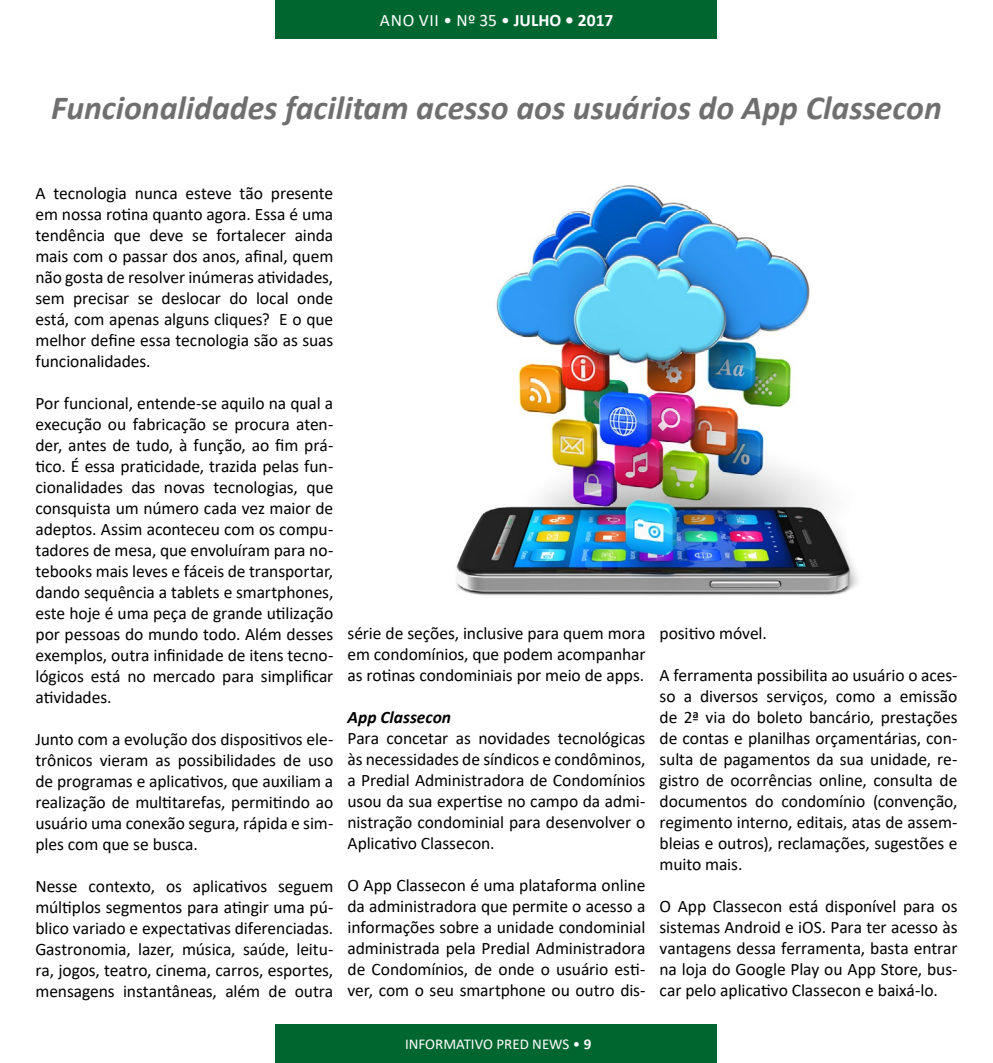
<style>
.page{position:relative;width:993px;height:1063px;background:#fff}
.page>*{position:absolute;margin:0;border:0;box-sizing:border-box;transform-origin:0 0}
.t1{font:italic 700 33.75px "Calibri";color:#706f6f}
.t2{font:17.5px/21px "Calibri";letter-spacing:-.005em;color:#000;text-align:justify}
.t3{font:17.5px "Calibri";letter-spacing:.04em;color:#fff}
.t4{font:italic 700 17.5px "Calibri";color:#000}
.t5{font:15px "Calibri";color:#fff}
.s1{font-weight:700}
</style>
<div class="page">
<div style="left:276px;top:1024px;width:440px;height:39px;background:#006630"></div>
<div style="left:276px;top:0;width:440px;height:39px;background:#006630"></div>
<img style="left:456px;top:185px;width:402px;height:411px">
<p class="t3" style="left:380px;top:8px;width:235px">ANO VII • Nº 35 • <span class="s1">JULHO • 2017</span></p>
<h1 class="t1" style="left:51px;top:84px;width:891px">Funcionalidades facilitam acesso aos usuários do App Classecon</h1>
<p class="t2" style="left:35px;top:182px;width:299px">A tecnologia nunca esteve tão presente em nossa rotina quanto agora. Essa é uma tendência que deve se fortalecer ainda mais com o passar dos anos, afinal, quem não gosta de resolver inúmeras atividades, sem precisar se deslocar do local onde está, com apenas alguns cliques? E o que melhor define essa tecnologia são as suas funcionalidades.</p>
<p class="t2" style="left:35px;top:392px;width:299px">Por funcional, entende-se aquilo na qual a execução ou fabricação se procura aten&shy;der, antes de tudo, à função, ao fim prá&shy;tico. É essa praticidade, trazida pelas fun&shy;cionalidades das novas tecnologias, que consquista um número cada vez maior de adeptos. Assim aconteceu com os compu&shy;tadores de mesa, que envoluíram para no&shy;tebooks mais leves e fáceis de transportar, dando sequência a tablets e smartphones, este hoje é uma peça de grande utilização por pessoas do mundo todo. Além desses exemplos, outra infinidade de itens tecno&shy;lógicos está no mercado para simplificar atividades.</p>
<p class="t2" style="left:35px;top:728px;width:299px">Junto com a evolução dos dispositivos ele&shy;trônicos vieram as possibilidades de uso de programas e aplicativos, que auxiliam a realização de multitarefas, permitindo ao usuário uma conexão segura, rápida e sim&shy;ples com que se busca.</p>
<p class="t2" style="left:35px;top:875px;width:299px">Nesse contexto, os aplicativos seguem múltiplos segmentos para atingir uma pú&shy;blico variado e expectativas diferenciadas.<br>Gastronomia, lazer, música, saúde, leitu&shy;ra, jogos, teatro, cinema, carros, esportes, mensagens instantâneas, além de outra</p>
<p class="t2" style="left:347px;top:622px;width:299px">série de seções, inclusive para quem mora em condomínios, que podem acompanhar as rotinas condominiais por meio de apps.</p>
<p class="t4" style="left:347px;top:704px;width:105px">App Classecon</p>
<p class="t2" style="left:347px;top:727px;width:299px">Para concetar as novidades tecnológicas às necessidades de síndicos e condôminos, a Predial Administradora de Condomínios usou da sua expertise no campo da admi&shy;nistração condominial para desenvolver o Aplicativo Classecon.</p>
<p class="t2" style="left:347px;top:874px;width:299px">O App Classecon é uma plataforma online da administradora que permite o acesso a informações sobre a unidade condominial administrada pela Predial Administradora de Condomínios, de onde o usuário esti&shy;ver, com o seu smartphone ou outro dis-</p>
<p class="t2" style="left:659px;top:622px;width:109px">positivo móvel.</p>
<p class="t2" style="left:659px;top:664px;width:299px">A ferramenta possibilita ao usuário o aces&shy;so a diversos serviços, como a emissão de 2ª via do boleto bancário, prestações de contas e planilhas orçamentárias, con&shy;sulta de pagamentos da sua unidade, re&shy;gistro de ocorrências online, consulta de documentos do condomínio (convenção, regimento interno, editais, atas de assem&shy;bleias e outros), reclamações, sugestões e muito mais.</p>
<p class="t2" style="left:659px;top:895px;width:299px">O App Classecon está disponível para os sistemas Android e iOS. Para ter acesso às vantagens dessa ferramenta, basta entrar na loja do Google Play ou App Store, bus&shy;car pelo aplicativo Classecon e baixá-lo.</p>
<p class="t5" style="left:405px;top:1034px;width:188px">INFORMATIVO PRED NEWS • <span class="s1">9</span></p>
</div>
